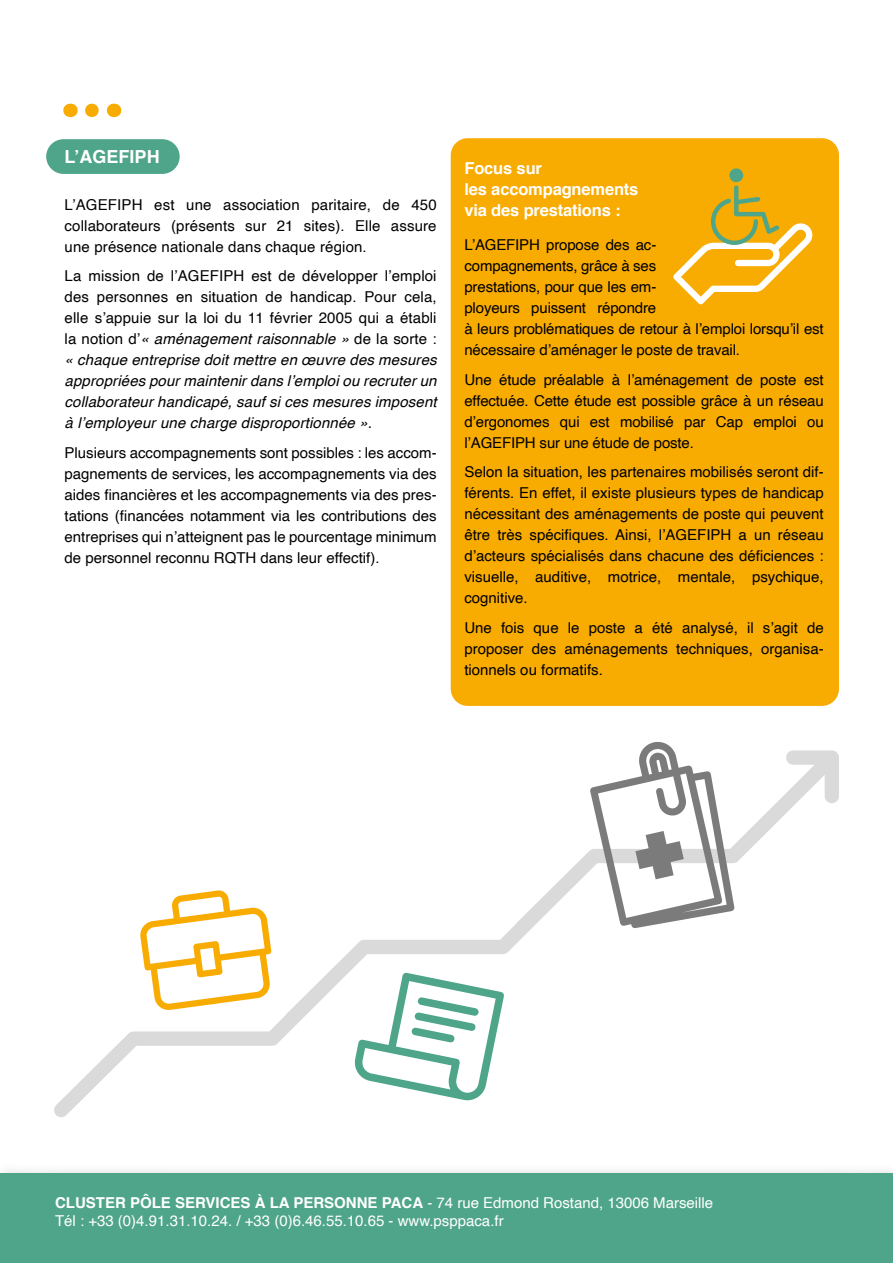
<style>
.page{position:relative;width:893px;height:1263px;background:#fff}
.page>*{position:absolute;margin:0;border:0;box-sizing:border-box;transform-origin:0 0}
.t1{font:700 18px "Helvetica";color:#fff}
.t2{font:700 16.5px/21px "Helvetica";letter-spacing:-.01em;color:#fff}
.t3{font:15px/21px "Helvetica";letter-spacing:-.01em;color:#000;text-align:justify}
.t4{font:italic 15px/21px "Helvetica";letter-spacing:.01em;color:#000;text-align:justify}
.t5{font:15px/18px "Helvetica";color:#fff}
.s1{font-style:normal}
.s2{font-weight:700}
</style>
<div class="page">
<svg style="left:54px;top:750px;width:785px;height:367px"></svg>
<div style="left:46px;top:139px;width:134px;height:35px;background:#4fa589;border-radius:17px"></div>
<svg style="left:92px;top:104px;width:7px;height:13px"></svg>
<svg style="left:70px;top:104px;width:1px;height:13px"></svg>
<svg style="left:114px;top:104px;width:1px;height:13px"></svg>
<div style="left:451px;top:138px;width:388px;height:568px;background:#f8ab00;border-radius:17px"></div>
<div style="left:729px;top:168px;width:14px;height:14px;background:#4fa589;border-radius:50%"></div>
<svg style="left:673px;top:185px;width:139px;height:119px"></svg>
<svg style="left:139px;top:890px;width:132px;height:121px"></svg>
<svg style="left:353px;top:973px;width:151px;height:127px"></svg>
<svg style="left:590px;top:741px;width:144px;height:187px"></svg>
<div style="left:0;top:1163px;width:893px;height:100px;background:#000;opacity:.25"></div>
<div style="left:0;top:1174px;width:893px;height:89px;background:#4fa589"></div>
<p class="t1" style="left:65px;top:143px;width:97px">L’AGEFIPH</p>
<p class="t3" style="left:65px;top:195px;width:374px">L’AGEFIPH est une association paritaire, de 450 collaborateurs (présents sur 21 sites). Elle assure une présence nationale dans chaque région.</p>
<p class="t4" style="left:65px;top:266px;width:374px"><span class="s1">La mission de l’AGEFIPH est de développer l’emploi des personnes en situation de handicap. Pour cela, elle s’appuie sur la loi du 11 février 2005 qui a établi la notion d’</span>« aménagement raisonnable » <span class="s1">de la sorte : </span>« chaque entreprise doit mettre en œuvre des mesures appropriées pour maintenir dans l’emploi ou recruter un collaborateur handicapé, sauf si ces mesures imposent à l’employeur une charge disproportionnée ».</p>
<p class="t3" style="left:65px;top:443px;width:374px">Plusieurs accompagnements sont possibles : les accom&shy;pagnements de services, les accompagnements via des aides financières et les accompagnements via des pres&shy;tations (financées notamment via les contributions des entreprises qui n’atteignent pas le pourcentage minimum de personnel reconnu RQTH dans leur effectif).</p>
<p class="t2" style="left:464px;top:158px;width:176px">Focus sur<br>les accompagnements via des prestations :</p>
<p class="t3" style="left:464px;top:235px;width:361px;text-align:left">L’AGEFIPH propose des ac-<br>compagnements, grâce à ses<br>prestations, pour que les em-<br>ployeurs puissent répondre<br>à leurs problématiques de retour à l’emploi lorsqu’il est nécessaire d’aménager le poste de travail.</p>
<p class="t3" style="left:464px;top:369px;width:361px">Une étude préalable à l’aménagement de poste est effectuée. Cette étude est possible grâce à un réseau d’ergonomes qui est mobilisé par Cap emploi ou l’AGEFIPH sur une étude de poste.</p>
<p class="t3" style="left:464px;top:462px;width:361px">Selon la situation, les partenaires mobilisés seront dif&shy;férents. En effet, il existe plusieurs types de handicap nécessitant des aménagements de poste qui peuvent être très spécifiques. Ainsi, l’AGEFIPH a un réseau d’acteurs spécialisés dans chacune des déficiences : visuelle, auditive, motrice, mentale, psychique, cognitive.</p>
<p class="t3" style="left:464px;top:617px;width:361px">Une fois que le poste a été analysé, il s’agit de proposer des aménagements techniques, organisa&shy;tionnels ou formatifs.</p>
<p class="t5" style="left:55px;top:1194px;width:660px"><span class="s2">CLUSTER PÔLE SERVICES À LA PERSONNE PACA</span> - 74 rue Edmond Rostand, 13006 Marseille<br>Tél : +33 (0)4.91.31.10.24. / +33 (0)6.46.55.10.65 - www.psppaca.fr</p>
</div>
